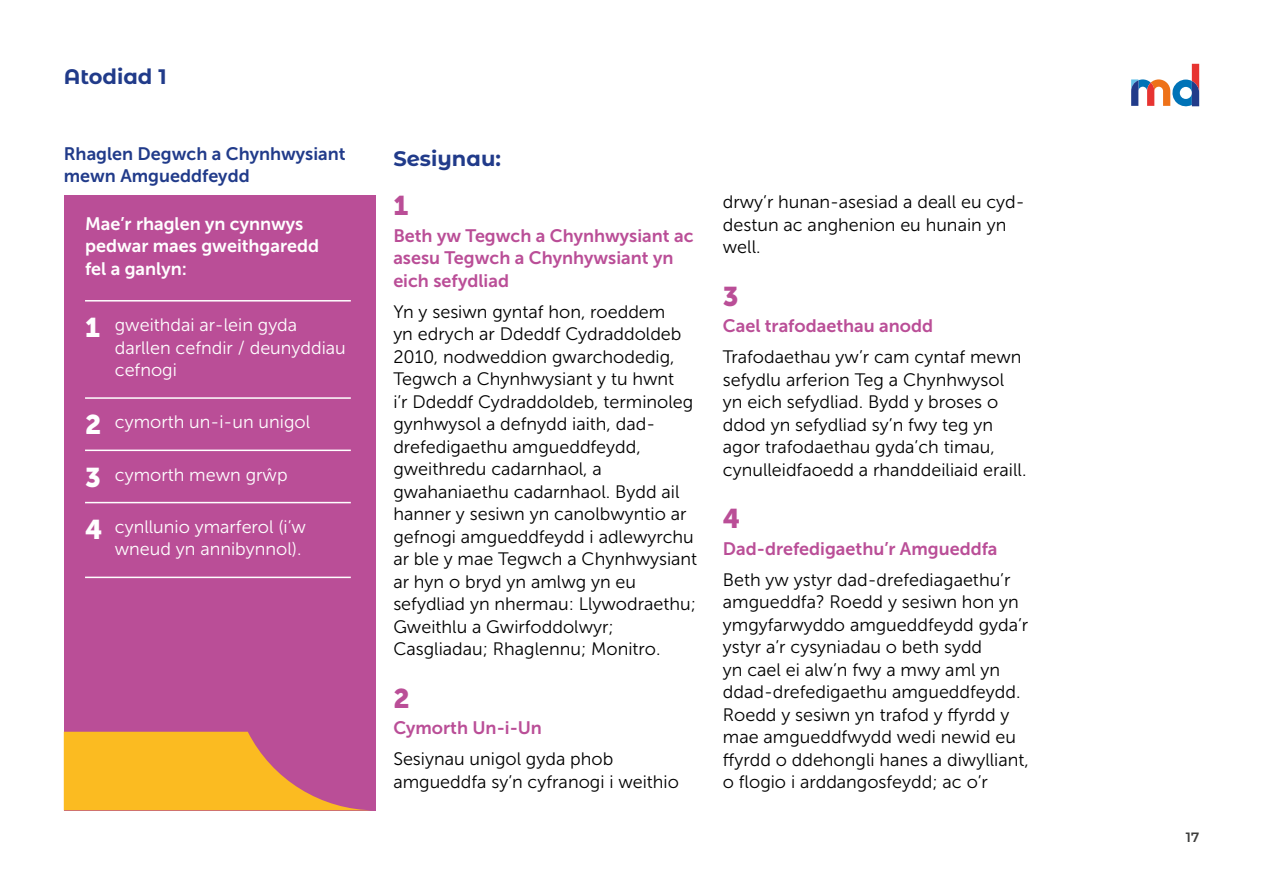
<style>
.page{position:relative;width:1263px;height:893px;background:#fff}
.page>*{position:absolute;margin:0;border:0;box-sizing:border-box;transform-origin:0 0}
._3_0_Body{font:27px "Museo Sans 900";color:#ba4e97}
._3_0_Body-2{font:700 21px "Montserrat Alternates";color:#213b8a}
._2_0_Subhead{font:700 21px "Montserrat Alternates";color:#213b8a}
._3_0_Body-3{font:18px/22.5px "Museo Sans 300";color:#000}
._3_0_Body-4{font:18px/22.5px "Museo Sans 300";color:#fff}
._3_0_Body-5{font:18px/22.5px "Museo Sans 700";color:#ba4e97}
._3_0_Body-6{font:18px/22.5px "Museo Sans 700";color:#fff}
._3_0_Body-7{font:18px/22.5px "Museo Sans 700";color:#213b8a}
.t1{font:600 13.5px "Montserrat Alternates";color:#3c3c3b}
.s1{font-family:"Museo Sans 900";font-size:27px}
</style>
<div class="page">
<svg style="left:1131px;top:64px;width:69px;height:42px"></svg>
<div style="left:64px;top:195px;width:311px;height:615px;background:#ba4e97"></div>
<svg style="left:64px;top:732px;width:301px;height:78px"></svg>
<hr style="left:85px;top:300px;width:266px;height:2px;background:#fff">
<hr style="left:85px;top:397px;width:266px;height:2px;background:#fff">
<hr style="left:85px;top:450px;width:266px;height:1px;background:#fff">
<hr style="left:85px;top:502px;width:266px;height:1px;background:#fff">
<hr style="left:85px;top:577px;width:266px;height:1px;background:#fff">
<p class="_2_0_Subhead" style="left:64px;top:62px;width:104px">Atodiad 1</p>
<p class="_3_0_Body-7" style="left:64px;top:142px;width:283px">Rhaglen Degwch a Chynhwysiant mewn Amgueddfeydd</p>
<p class="_3_0_Body-6" style="left:85px;top:212px;width:236px">Mae’r rhaglen yn cynnwys pedwar maes gweithgaredd fel a ganlyn:</p>
<p class="_3_0_Body-4" style="left:115px;top:314px;width:233px;text-indent:-30px"><span class="s1">1</span> gweithdai ar-lein gyda darllen cefndir / deunyddiau cefnogi</p>
<p class="_3_0_Body-4" style="left:85px;top:411px;width:227px"><span class="s1">2</span> cymorth un-i-un unigol</p>
<p class="_3_0_Body-4" style="left:85px;top:463px;width:204px"><span class="s1">3</span> cymorth mewn grŵp</p>
<p class="_3_0_Body-4" style="left:85px;top:516px;width:222px;text-align:right"><span class="s1">4</span> cynllunio ymarferol (i’w wneud yn annibynnol).</p>
<p class="_3_0_Body-2" style="left:393px;top:144px;width:109px">Sesiynau:</p>
<p class="_3_0_Body" style="left:393px;top:190px;width:16px">1</p>
<p class="_3_0_Body-5" style="left:393px;top:224px;width:302px">Beth yw Tegwch a Chynhwysiant ac asesu Tegwch a Chynhywsiant yn eich sefydliad</p>
<p class="_3_0_Body-3" style="left:393px;top:300px;width:305px">Yn y sesiwn gyntaf hon, roeddem<br>yn edrych ar Ddeddf Cydraddoldeb<br>2010, nodweddion gwarchodedig,<br>Tegwch a Chynhwysiant y tu hwnt<br>i’r Ddeddf Cydraddoldeb, terminoleg gynhwysol a defnydd iaith, dad&shy;drefedigaethu amgueddfeydd, gweithredu cadarnhaol, a gwahaniaethu cadarnhaol. Bydd ail hanner y sesiwn yn canolbwyntio ar gefnogi amgueddfeydd i adlewyrchu ar ble y mae Tegwch a Chynhwysiant ar hyn o bryd yn amlwg yn eu sefydliad yn nhermau: Llywodraethu;<br>Gweithlu a Gwirfoddolwyr;<br>Casgliadau; Rhaglennu; Monitro.</p>
<p class="_3_0_Body" style="left:393px;top:683px;width:18px">2</p>
<p class="_3_0_Body-5" style="left:393px;top:717px;width:150px">Cymorth Un-i-Un</p>
<p class="_3_0_Body-3" style="left:393px;top:748px;width:287px">Sesiynau unigol gyda phob amgueddfa sy’n cyfranogi i weithio</p>
<p class="_3_0_Body-3" style="left:723px;top:191px;width:303px">drwy’r hunan-asesiad a deall eu cyd&shy;destun ac anghenion eu hunain yn well.</p>
<p class="_3_0_Body" style="left:723px;top:281px;width:17px">3</p>
<p class="_3_0_Body-5" style="left:723px;top:315px;width:212px">Cael trafodaethau anodd</p>
<p class="_3_0_Body-3" style="left:723px;top:346px;width:305px">Trafodaethau yw’r cam cyntaf mewn sefydlu arferion Teg a Chynhwysol yn eich sefydliad. Bydd y broses o ddod yn sefydliad sy’n fwy teg yn agor trafodaethau gyda’ch timau, cynulleidfaoedd a rhanddeiliaid eraill.</p>
<p class="_3_0_Body" style="left:723px;top:503px;width:19px">4</p>
<p class="_3_0_Body-5" style="left:723px;top:537px;width:276px">Dad-drefedigaethu’r Amgueddfa</p>
<p class="_3_0_Body-3" style="left:723px;top:568px;width:307px">Beth yw ystyr dad-drefediagaethu’r amgueddfa? Roedd y sesiwn hon yn ymgyfarwyddo amgueddfeydd gyda’r ystyr a’r cysyniadau o beth sydd<br>yn cael ei alw’n fwy a mwy aml yn ddad-drefedigaethu amgueddfeydd.<br>Roedd y sesiwn yn trafod y ffyrdd y mae amgueddfwydd wedi newid eu ffyrdd o ddehongli hanes a diwylliant, o flogio i arddangosfeydd; ac o’r</p>
<p class="t1" style="left:1186px;top:828px;width:15px">17</p>
</div>
